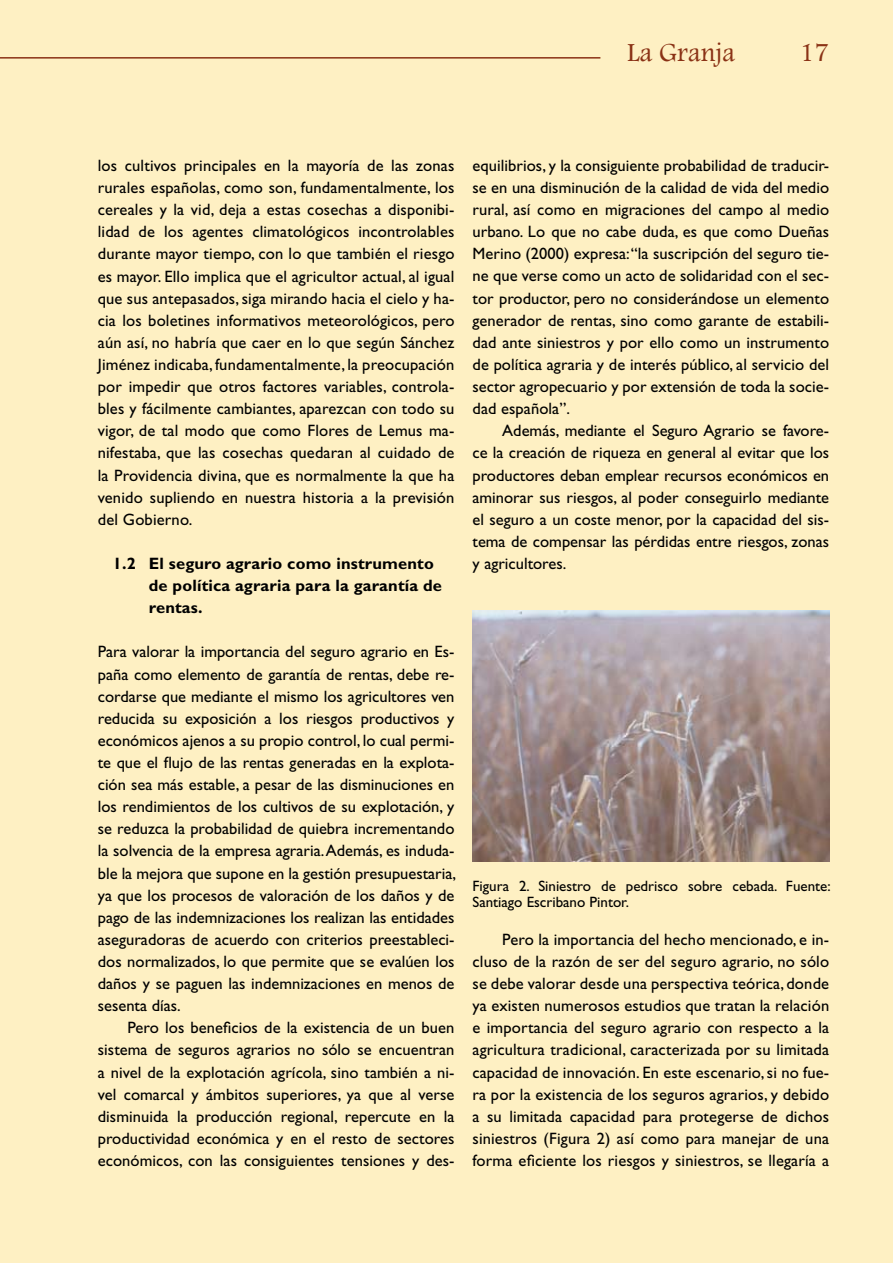
<style>
.page{position:relative;width:893px;height:1263px;background:#fef0c3}
.page>*{position:absolute;margin:0;border:0;box-sizing:border-box;transform-origin:0 0}
.t1{font:27px "Footlight MT Light";color:#8a3215}
.t2{font:16.5px/22px "Gill Sans";letter-spacing:.005em;color:#000;text-align:justify}
.t3{font:700 16.5px/22px "Gill Sans";letter-spacing:.01em;color:#000}
.t4{font:15px/16.5px "Gill Sans";color:#000}
</style>
<div class="page">
<hr style="left:0;top:57px;width:600px;height:2px;background:#8a3215">
<img style="left:472px;top:610px;width:357px;height:251px">
<h1 class="t1" style="left:627px;top:37px;width:110px">La Granja</h1>
<h1 class="t1" style="left:799px;top:37px;width:31px">17</h1>
<p class="t2" style="left:98px;top:154px;width:358px">los cultivos principales en la mayoría de las zonas rurales españolas, como son, fundamentalmente, los cereales y la vid, deja a estas cosechas a disponibi&shy;lidad de los agentes climatológicos incontrolables durante mayor tiempo, con lo que también el riesgo es mayor. Ello implica que el agricultor actual, al igual que sus antepasados, siga mirando hacia el cielo y ha&shy;cia los boletines informativos meteorológicos, pero aún así, no habría que caer en lo que según Sánchez Jiménez indicaba, fundamentalmente, la preocupación por impedir que otros factores variables, controla&shy;bles y fácilmente cambiantes, aparezcan con todo su vigor, de tal modo que como Flores de Lemus ma&shy;nifestaba, que las cosechas quedaran al cuidado de la Providencia divina, que es normalmente la que ha venido supliendo en nuestra historia a la previsión del Gobierno.</p>
<p class="t3" style="left:149px;top:552px;width:295px;text-indent:-36px">1.2 El seguro agrario como instrumento de política agraria para la garantía de rentas.</p>
<p class="t2" style="left:98px;top:641px;width:360px">Para valorar la importancia del seguro agrario en Es&shy;paña como elemento de garantía de rentas, debe re&shy;cordarse que mediante el mismo los agricultores ven reducida su exposición a los riesgos productivos y económicos ajenos a su propio control, lo cual permi&shy;te que el flujo de las rentas generadas en la explota&shy;ción sea más estable, a pesar de las disminuciones en los rendimientos de los cultivos de su explotación, y se reduzca la probabilidad de quiebra incrementando la solvencia de la empresa agraria. Además, es induda&shy;ble la mejora que supone en la gestión presupuestaria, ya que los procesos de valoración de los daños y de pago de las indemnizaciones los realizan las entidades aseguradoras de acuerdo con criterios preestableci&shy;dos normalizados, lo que permite que se evalúen los daños y se paguen las indemnizaciones en menos de sesenta días.</p>
<p class="t2" style="left:98px;top:1017px;width:358px;text-indent:30px">Pero los beneficios de la existencia de un buen sistema de seguros agrarios no sólo se encuentran a nivel de la explotación agrícola, sino también a ni&shy;vel comarcal y ámbitos superiores, ya que al verse disminuida la producción regional, repercute en la productividad económica y en el resto de sectores económicos, con las consiguientes tensiones y des-</p>
<p class="t2" style="left:472px;top:154px;width:358px">equilibrios, y la consiguiente probabilidad de traducir&shy;se en una disminución de la calidad de vida del medio rural, así como en migraciones del campo al medio urbano. Lo que no cabe duda, es que como Dueñas Merino (2000) expresa: “la suscripción del seguro tie&shy;ne que verse como un acto de solidaridad con el sec&shy;tor productor, pero no considerándose un elemento generador de rentas, sino como garante de estabili&shy;dad ante siniestros y por ello como un instrumento de política agraria y de interés público, al servicio del sector agropecuario y por extensión de toda la socie&shy;dad española”.</p>
<p class="t2" style="left:472px;top:420px;width:358px;text-indent:30px">Además, mediante el Seguro Agrario se favore&shy;ce la creación de riqueza en general al evitar que los productores deban emplear recursos económicos en aminorar sus riesgos, al poder conseguirlo mediante el seguro a un coste menor, por la capacidad del sis&shy;tema de compensar las pérdidas entre riesgos, zonas y agricultores.</p>
<p class="t4" style="left:472px;top:877px;width:360px">Figura 2. Siniestro de pedrisco sobre cebada. Fuente:<br>Santiago Escribano Pintor.</p>
<p class="t2" style="left:472px;top:928px;width:358px;text-indent:30px">Pero la importancia del hecho mencionado, e in&shy;cluso de la razón de ser del seguro agrario, no sólo se debe valorar desde una perspectiva teórica, donde ya existen numerosos estudios que tratan la relación e importancia del seguro agrario con respecto a la agricultura tradicional, caracterizada por su limitada capacidad de innovación. En este escenario, si no fue&shy;ra por la existencia de los seguros agrarios, y debido a su limitada capacidad para protegerse de dichos siniestros (Figura 2) así como para manejar de una forma eficiente los riesgos y siniestros, se llegaría a</p>
</div>
